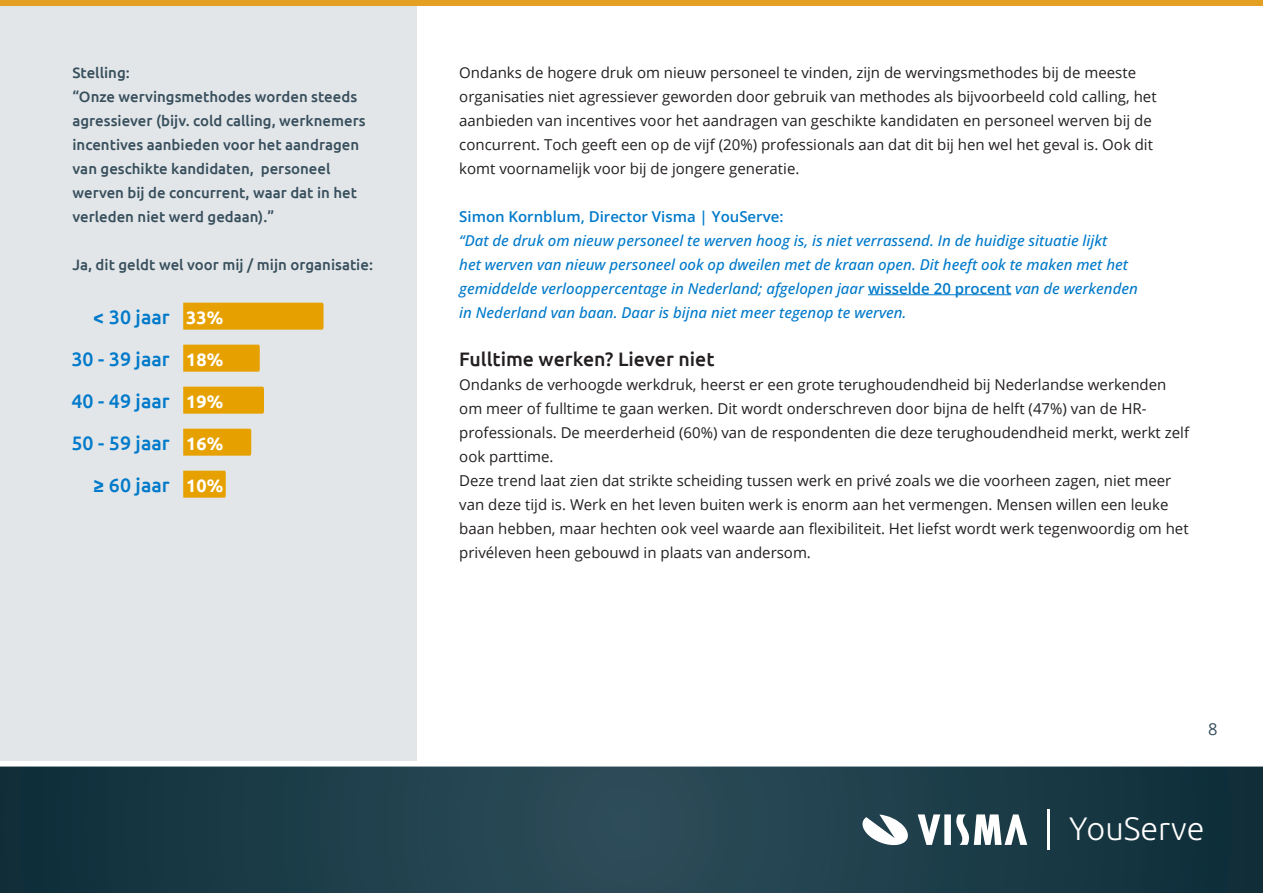
<style>
.page{position:relative;width:1263px;height:893px;background:#fff}
.page>*{position:absolute;margin:0;border:0;box-sizing:border-box;transform-origin:0 0}
.t1{font:300 32.4px "Ubuntu";color:#fff}
.QUOTE{font:500 19.5px "Ubuntu";color:#007aca}
.SUBKOP{font:500 19.5px "Ubuntu";color:#231f20}
.t2{font:700 18px "Ubuntu";color:#fff}
.t3{font:16.5px "Open Sans";color:#374f5c}
.PLAT{font:15px/24px "Open Sans";color:#231f20}
.SIMON_QUOTE{font:italic 500 15px/24px "Open Sans";color:#007aca}
.grafiekbijschrift{font:500 15px/24px "Ubuntu";color:#374f5c}
.s1{font-weight:600;font-style:normal}
</style>
<div class="page">
<svg style="left:0;top:766px;width:1263px;height:127px;background:#1e3e49"></svg>
<svg style="left:918px;top:814px;width:109px;height:31px"></svg>
<svg style="left:861px;top:814px;width:50px;height:33px"></svg>
<hr style="left:1047px;top:809px;width:3px;height:40px;background:#fff">
<div style="left:0;top:0;width:1263px;height:6px;background:#e3a023"></div>
<div style="left:0;top:6px;width:417px;height:754px;background:#e3e6e9"></div>
<hr style="left:868px;top:294px;width:143px;height:1px;background:#007aca">
<div style="left:183px;top:345px;width:77px;height:27px;background:#e6a100"></div>
<div style="left:183px;top:303px;width:141px;height:27px;background:#e6a100"></div>
<div style="left:183px;top:387px;width:81px;height:27px;background:#e6a100"></div>
<div style="left:183px;top:429px;width:68px;height:27px;background:#e6a100"></div>
<svg style="left:183px;top:471px;width:43px;height:27px"></svg>
<p class="grafiekbijschrift" style="left:72px;top:60px;width:295px">Stelling:<br>“Onze wervingsmethodes worden steeds agressiever (bijv. cold calling, werknemers incentives aanbieden voor het aandragen van geschikte kandidaten, personeel werven bij de concurrent, waar dat in het verleden niet werd gedaan).”</p>
<p class="grafiekbijschrift" style="left:72px;top:252px;width:302px">Ja, dit geldt wel voor mij / mijn organisatie:</p>
<p class="QUOTE" style="left:93px;top:305px;width:78px">&lt; 30 jaar</p>
<p class="QUOTE" style="left:72px;top:347px;width:100px">30 - 39 jaar</p>
<p class="QUOTE" style="left:72px;top:389px;width:100px">40 - 49 jaar</p>
<p class="QUOTE" style="left:72px;top:431px;width:100px">50 - 59 jaar</p>
<p class="QUOTE" style="left:93px;top:473px;width:78px">≥ 60 jaar</p>
<p class="t2" style="left:186px;top:307px;width:38px">33%</p>
<p class="t2" style="left:186px;top:349px;width:38px">18%</p>
<p class="t2" style="left:186px;top:391px;width:38px">19%</p>
<p class="t2" style="left:186px;top:433px;width:38px">16%</p>
<p class="t2" style="left:186px;top:475px;width:38px">10%</p>
<p class="PLAT" style="left:459px;top:60px;width:699px">Ondanks de hogere druk om nieuw personeel te vinden, zijn de wervingsmethodes bij de meeste organisaties niet agressiever geworden door gebruik van methodes als bijvoorbeeld cold calling, het aanbieden van incentives voor het aandragen van geschikte kandidaten en personeel werven bij de concurrent. Toch geeft een op de vijf (20%) professionals aan dat dit bij hen wel het geval is. Ook dit komt voornamelijk voor bij de jongere generatie.</p>
<p class="SIMON_QUOTE" style="left:459px;top:204px;width:680px"><span class="s1">Simon Kornblum, Director Visma | YouServe:<br></span>“Dat de druk om nieuw personeel te werven hoog is, is niet verrassend. In de huidige situatie lijkt<br>het werven van nieuw personeel ook op dweilen met de kraan open. Dit heeft ook te maken met het gemiddelde verlooppercentage in Nederland; afgelopen jaar <span class="s1">wisselde 20 procent</span> van de werkenden in Nederland van baan. Daar is bijna niet meer tegenop te werven.</p>
<p class="SUBKOP" style="left:459px;top:347px;width:257px">Fulltime werken? Liever niet</p>
<p class="PLAT" style="left:459px;top:372px;width:731px">Ondanks de verhoogde werkdruk, heerst er een grote terughoudendheid bij Nederlandse werkenden om meer of fulltime te gaan werken. Dit wordt onderschreven door bijna de helft (47%) van de HR&shy;professionals. De meerderheid (60%) van de respondenten die deze terughoudendheid merkt, werkt zelf ook parttime.</p>
<p class="PLAT" style="left:459px;top:468px;width:731px">Deze trend laat zien dat strikte scheiding tussen werk en privé zoals we die voorheen zagen, niet meer van deze tijd is. Werk en het leven buiten werk is enorm aan het vermengen. Mensen willen een leuke baan hebben, maar hechten ook veel waarde aan flexibiliteit. Het liefst wordt werk tegenwoordig om het privéleven heen gebouwd in plaats van andersom.</p>
<p class="t3" style="left:1208px;top:717px;width:11px">8</p>
<h1 class="t1" style="left:1069px;top:807px;width:137px">YouServe</h1>
</div>
